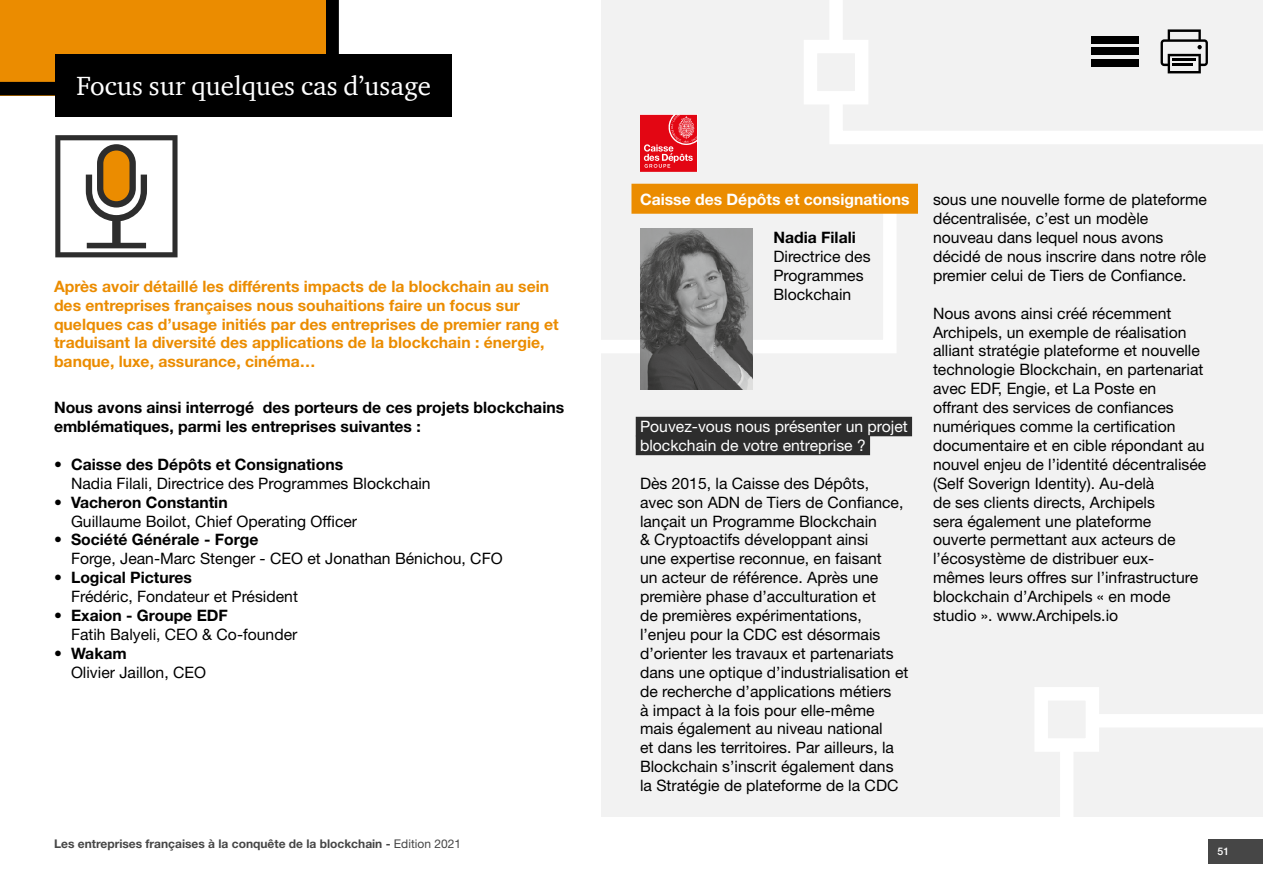
<style>
.page{position:relative;width:1263px;height:893px;background:#fff}
.page>*{position:absolute;margin:0;border:0;box-sizing:border-box;transform-origin:0 0}
.T01b{font:27px "ITC Charter Com";color:#fff}
.Texte_Courant{font:15.75px/18.9px "Helvetica Neue LT Std";color:#000}
.Chapeau{font:700 15.75px/18.9px "Helvetica Neue LT Std";color:#eb8c00}
.Texte_Courant-2{font:700 15.75px/18.9px "Helvetica Neue LT Std";color:#000}
.Intw_Filet{font:15.75px "Helvetica Neue LT Std";color:#fff}
.T02_Tangerine{font:700 15.75px "Helvetica Neue LT Std";color:#fff}
.t1{font:700 12px "Helvetica Neue LT Std";color:#464646}
.t2{font:500 10.5px "Helvetica Neue LT Std";color:#fff}
.s1{font-weight:700}
.s2{font-weight:400}
</style>
<div class="page">
<div style="left:602px;top:0;width:661px;height:816px;background:#f2f2f2"></div>
<div style="left:804px;top:40px;width:64px;height:65px;border:14px solid #fff"></div>
<svg style="left:822px;top:85px;width:441px;height:59px"></svg>
<div style="left:829px;top:0;width:14px;height:43px;background:#fff"></div>
<div style="left:1034px;top:687px;width:65px;height:65px;border:14px solid #fff"></div>
<div style="left:1094px;top:714px;width:169px;height:13px;background:#fff"></div>
<div style="left:1060px;top:744px;width:13px;height:111px;background:#fff"></div>
<svg style="left:601px;top:171px;width:302px;height:189px"></svg>
<svg style="left:55px;top:135px;width:123px;height:122px"></svg>
<div style="left:325px;top:0;width:14px;height:106px;background:#000"></div>
<div style="left:0;top:0;width:325px;height:95px;background:#eb8c00"></div>
<div style="left:0;top:82px;width:433px;height:13px;background:#000"></div>
<div style="left:55px;top:54px;width:397px;height:63px;background:#000"></div>
<div style="left:631px;top:184px;width:287px;height:30px;background:#eb8c00"></div>
<div style="left:636px;top:417px;width:276px;height:19px;background:#2d2d2d"></div>
<div style="left:636px;top:436px;width:234px;height:19px;background:#2d2d2d"></div>
<img style="left:640px;top:228px;width:112px;height:161px">
<svg style="left:640px;top:115px;width:57px;height:57px;background:#e72b36"></svg>
<div style="left:1091px;top:36px;width:47px;height:7px;background:#000"></div>
<div style="left:1091px;top:48px;width:47px;height:7px;background:#000"></div>
<div style="left:1091px;top:59px;width:47px;height:8px;background:#000"></div>
<svg style="left:1160px;top:29px;width:48px;height:44px"></svg>
<div style="left:1209px;top:839px;width:54px;height:24px;background:#464646"></div>
<p class="T01b" style="left:77px;top:69px;width:356px">Focus sur quelques cas d’usage</p>
<p class="Chapeau" style="left:54px;top:276px;width:506px">Après avoir détaillé les différents impacts de la blockchain au sein des entreprises françaises nous souhaitions faire un focus sur quelques cas d’usage initiés par des entreprises de premier rang et traduisant la diversité des applications de la blockchain : énergie, banque, luxe, assurance, cinéma…</p>
<p class="Texte_Courant-2" style="left:54px;top:398px;width:512px">Nous avons ainsi interrogé des porteurs de ces projets blockchains emblématiques, parmi les entreprises suivantes :</p>
<p class="Texte_Courant" style="left:71px;top:455px;width:361px;text-indent:-17px">• <span class="s1">Caisse des Dépôts et Consignations<br></span>Nadia Filali, Directrice des Programmes Blockchain</p>
<p class="Texte_Courant" style="left:71px;top:492px;width:288px;text-indent:-17px">• <span class="s1">Vacheron Constantin<br></span>Guillaume Boilot, Chief Operating Officer</p>
<p class="Texte_Courant" style="left:71px;top:530px;width:433px;text-indent:-17px">• <span class="s1">Société Générale - Forge<br></span>Forge, Jean-Marc Stenger - CEO et Jonathan Bénichou, CFO</p>
<p class="Texte_Courant" style="left:71px;top:568px;width:228px;text-indent:-17px">• <span class="s1">Logical Pictures<br></span>Frédéric, Fondateur et Président</p>
<p class="Texte_Courant" style="left:71px;top:606px;width:228px;text-indent:-17px">• <span class="s1">Exaion - Groupe EDF<br></span>Fatih Balyeli, CEO &amp; Co-founder</p>
<p class="Texte_Courant" style="left:71px;top:644px;width:137px;text-indent:-17px">• <span class="s1">Wakam<br></span>Olivier Jaillon, CEO</p>
<p class="t1" style="left:54px;top:836px;width:409px">Les entreprises françaises à la conquête de la blockchain - <span class="s2">Edition 2021</span></p>
<p class="T02_Tangerine" style="left:640px;top:190px;width:271px">Caisse des Dépôts et consignations</p>
<p class="Texte_Courant-2" style="left:773px;top:228px;width:84px">Nadia Filali</p>
<p class="Texte_Courant" style="left:773px;top:247px;width:99px">Directrice des<br>Programmes<br>Blockchain</p>
<p class="Intw_Filet" style="left:640px;top:417px;width:269px">Pouvez-vous nous présenter un projet</p>
<p class="Intw_Filet" style="left:640px;top:436px;width:227px">blockchain de votre entreprise ?</p>
<p class="Texte_Courant" style="left:640px;top:473px;width:270px">Dès 2015, la Caisse des Dépôts,<br>avec son ADN de Tiers de Confiance, lançait un Programme Blockchain<br>&amp; Cryptoactifs développant ainsi<br>une expertise reconnue, en faisant<br>un acteur de référence. Après une première phase d’acculturation et<br>de premières expérimentations, l’enjeu pour la CDC est désormais d’orienter les travaux et partenariats dans une optique d’industrialisation et de recherche d’applications métiers<br>à impact à la fois pour elle-même mais également au niveau national<br>et dans les territoires. Par ailleurs, la Blockchain s’inscrit également dans la Stratégie de plateforme de la CDC</p>
<p class="Texte_Courant" style="left:933px;top:190px;width:275px">sous une nouvelle forme de plateforme décentralisée, c’est un modèle nouveau dans lequel nous avons décidé de nous inscrire dans notre rôle premier celui de Tiers de Confiance.</p>
<p class="Texte_Courant" style="left:933px;top:303px;width:275px">Nous avons ainsi créé récemment Archipels, un exemple de réalisation alliant stratégie plateforme et nouvelle technologie Blockchain, en partenariat avec EDF, Engie, et La Poste en<br>offrant des services de confiances numériques comme la certification documentaire et en cible répondant au nouvel enjeu de l’identité décentralisée (Self Soverign Identity). Au-delà<br>de ses clients directs, Archipels<br>sera également une plateforme ouverte permettant aux acteurs de l’écosystème de distribuer eux&shy;mêmes leurs offres sur l’infrastructure blockchain d’Archipels « en mode studio ». www.Archipels.io</p>
<p class="t2" style="left:1217px;top:845px;width:13px">51</p>
</div>
